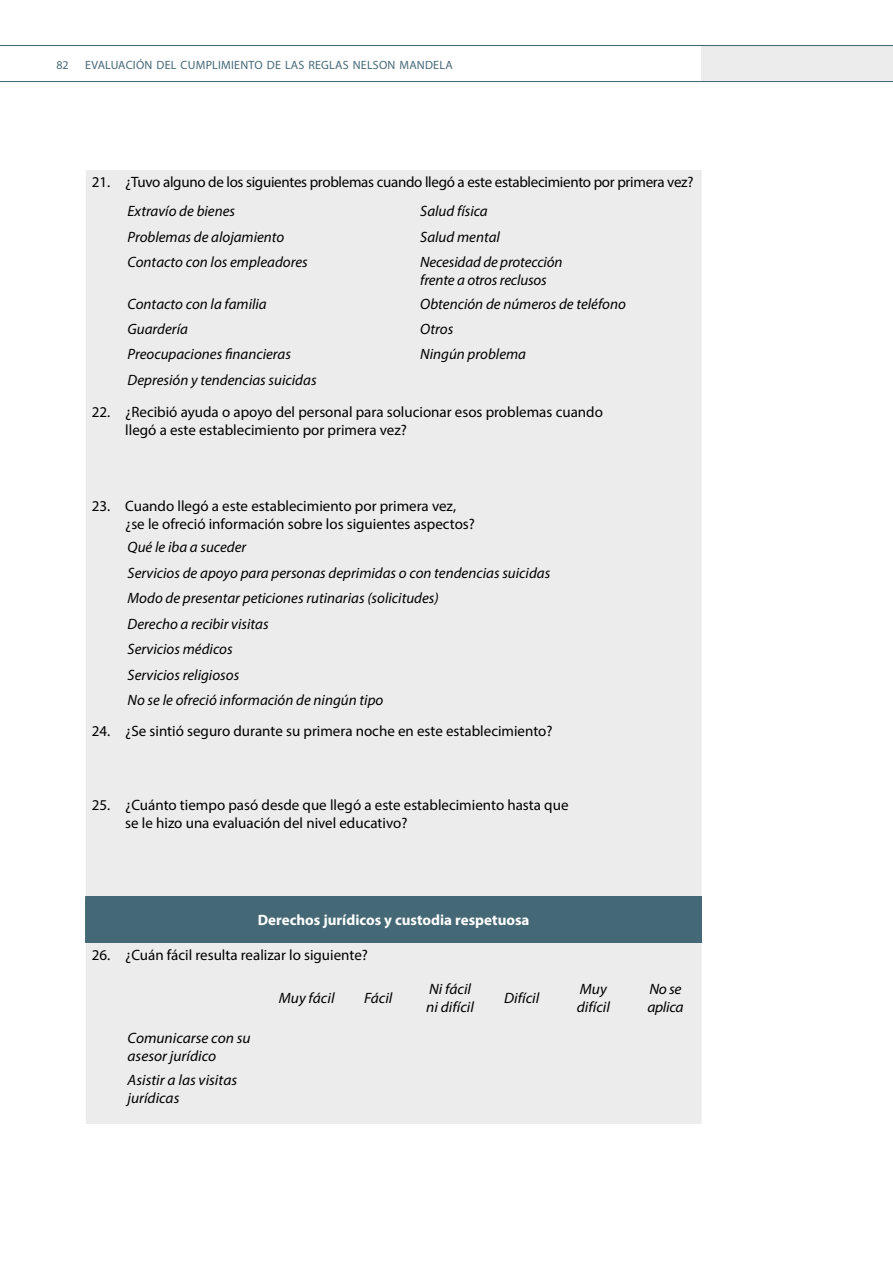
<style>
.page{position:relative;width:893px;height:1263px;background:#fff}
.page>*{position:absolute;margin:0;border:0;box-sizing:border-box;transform-origin:0 0}
.t1{font:italic 15px/25.5px "Myriad Pro";color:#000}
.t2{font:15px/18px "Myriad Pro";color:#000}
.t3{font:15px "Myriad Pro";letter-spacing:-.02em;color:#000}
.t4{font:700 15px "Myriad Pro";color:#fff}
.t5{font:italic 15px/18px "Myriad Pro";letter-spacing:-.02em;color:#000}
.t6{font:12px "Myriad Pro";letter-spacing:.02em;color:#476978}
</style>
<div class="page">
<div style="left:702px;top:45px;width:191px;height:36px;background:#ececed"></div>
<hr style="left:0;top:45px;width:893px;height:1px;background:#476978">
<hr style="left:0;top:81px;width:893px;height:1px;background:#476978">
<div style="left:86px;top:170px;width:616px;height:954px;background:#ececed"></div>
<div style="left:86px;top:896px;width:616px;height:47px;background:#456876"></div>
<hr style="left:85px;top:896px;width:2px;height:47px;background:#456876">
<p class="t6" style="left:56px;top:57px;width:14px">82</p>
<p class="t6" style="left:85px;top:57px;width:369px">EVALUACIÓN DEL CUMPLIMIENTO DE LAS REGLAS NELSON MANDELA</p>
<p class="t3" style="left:92px;top:173px;width:603px">21. ¿Tuvo alguno de los siguientes problemas cuando llegó a este establecimiento por primera vez?</p>
<p class="t1" style="left:128px;top:198px;width:109px">Extravío de bienes</p>
<p class="t1" style="left:420px;top:198px;width:69px">Salud física</p>
<p class="t1" style="left:128px;top:224px;width:158px">Problemas de alojamiento</p>
<p class="t1" style="left:420px;top:224px;width:81px">Salud mental</p>
<p class="t1" style="left:128px;top:249px;width:182px">Contacto con los empleadores</p>
<p class="t1" style="left:420px;top:253px;width:144px;line-height:18px">Necesidad de protección frente a otros reclusos</p>
<p class="t1" style="left:128px;top:290px;width:141px">Contacto con la familia</p>
<p class="t1" style="left:420px;top:290px;width:207px">Obtención de números de teléfono</p>
<p class="t1" style="left:128px;top:316px;width:62px">Guardería</p>
<p class="t1" style="left:420px;top:316px;width:35px">Otros</p>
<p class="t1" style="left:128px;top:341px;width:165px">Preocupaciones financieras</p>
<p class="t1" style="left:420px;top:341px;width:107px">Ningún problema</p>
<p class="t1" style="left:128px;top:367px;width:191px">Depresión y tendencias suicidas</p>
<p class="t2" style="left:125px;top:403px;width:479px;text-indent:-33px">22. ¿Recibió ayuda o apoyo del personal para solucionar esos problemas cuando llegó a este establecimiento por primera vez?</p>
<p class="t2" style="left:125px;top:497px;width:351px;text-indent:-33px">23. Cuando llegó a este establecimiento por primera vez, ¿se le ofreció información sobre los siguientes aspectos?</p>
<p class="t1" style="left:128px;top:534px;width:424px">Qué le iba a suceder<br>Servicios de apoyo para personas deprimidas o con tendencias suicidas Modo de presentar peticiones rutinarias (solicitudes)<br>Derecho a recibir visitas<br>Servicios médicos<br>Servicios religiosos<br>No se le ofreció información de ningún tipo</p>
<p class="t2" style="left:92px;top:722px;width:462px">24. ¿Se sintió seguro durante su primera noche en este establecimiento?</p>
<p class="t2" style="left:125px;top:796px;width:445px;text-indent:-33px">25. ¿Cuánto tiempo pasó desde que llegó a este establecimiento hasta que se le hizo una evaluación del nivel educativo?</p>
<p class="t4" style="left:258px;top:910px;width:273px">Derechos jurídicos y custodia respetuosa</p>
<p class="t2" style="left:92px;top:946px;width:278px">26. ¿Cuán fácil resulta realizar lo siguiente?</p>
<p class="t1" style="left:279px;top:985px;width:57px">Muy fácil</p>
<p class="t1" style="left:364px;top:985px;width:30px">Fácil</p>
<p class="t1" style="left:426px;top:980px;width:49px;line-height:18px">Ni fácil ni difícil</p>
<p class="t1" style="left:504px;top:985px;width:37px">Difícil</p>
<p class="t1" style="left:577px;top:980px;width:35px;line-height:18px">Muy difícil</p>
<p class="t5" style="left:647px;top:980px;width:38px">No se aplica</p>
<p class="t1" style="left:128px;top:1029px;width:125px;line-height:18px">Comunicarse con su asesor jurídico</p>
<p class="t1" style="left:128px;top:1070px;width:111px;line-height:18px">Asistir a las visitas jurídicas</p>
</div>
